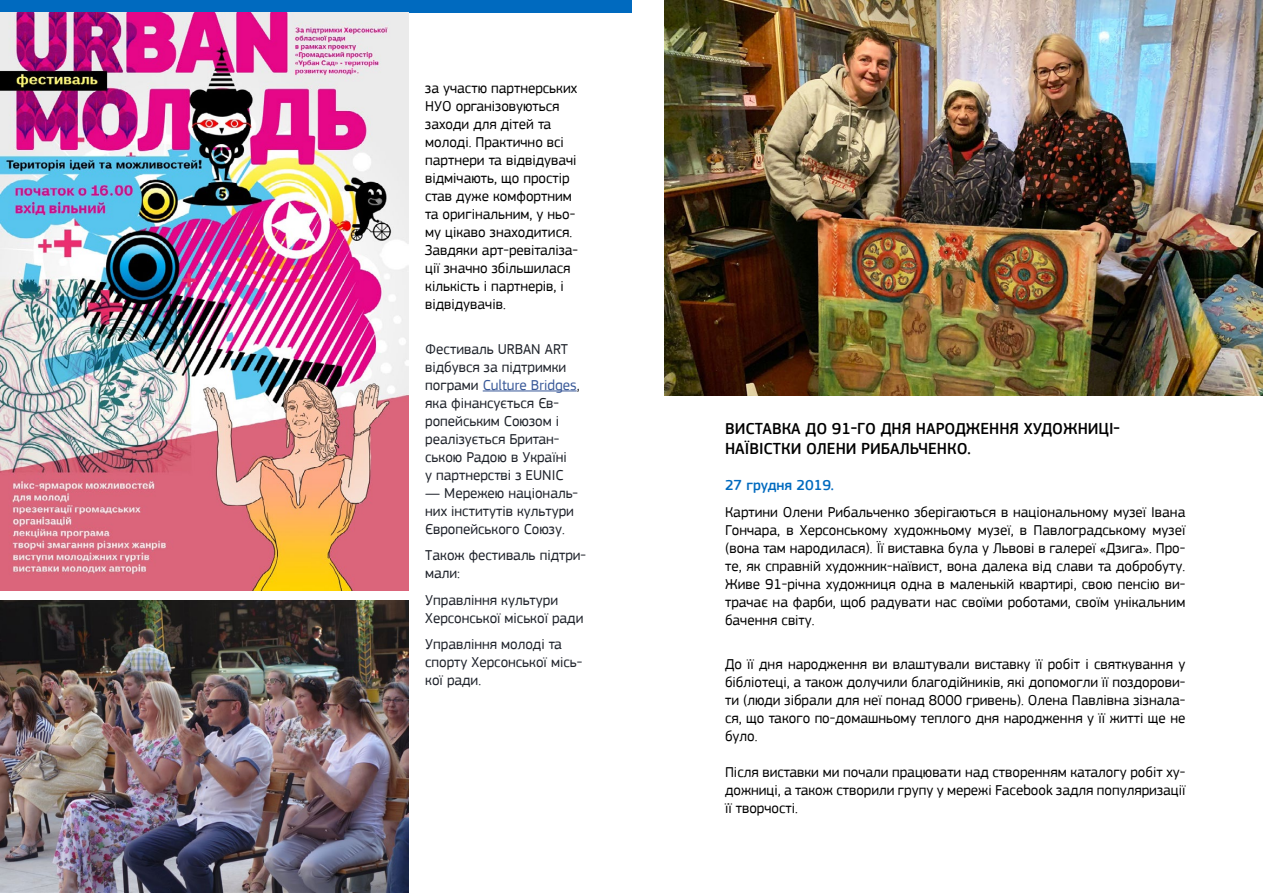
<style>
.page{position:relative;width:1263px;height:893px;background:#fff}
.page>*{position:absolute;margin:0;border:0;box-sizing:border-box;transform-origin:0 0}
.t1{font:500 16.5px/19.8px "PF Square Sans Pro";color:#000}
.t2{font:15px/18px "PF Square Sans Pro";color:#000;text-align:justify}
.t3{font:15px/18px "PF Square Sans Pro";color:#1d2129}
.t4{font:500 15px "PF Square Sans Pro";color:#006abf}
.s1{color:#385898}
</style>
<div class="page">
<div style="left:0;top:0;width:631px;height:13px;background:#006abf"></div>
<hr style="left:483px;top:391px;width:94px;height:1px;background:#385898">
<img style="left:0;top:13px;width:408px;height:577px">
<img style="left:0;top:601px;width:409px;height:292px">
<img style="left:664px;top:0;width:599px;height:395px">
<p class="t2" style="left:425px;top:79px;width:154px;text-align:left">за участю партнерських<br>НУО організовуються заходи для дітей та молоді. Практично всі партнери та відвідувачі відмічають, що простір став дуже комфортним та оригінальним, у ньо&shy;му цікаво знаходитися.<br>Завдяки арт-ревіталіза&shy;ції значно збільшилася кількість і партнерів, і відвідувачів.</p>
<p class="t3" style="left:425px;top:340px;width:156px">Фестиваль URBAN ART відбувся за підтримки пограми <span class="s1">Culture Bridges</span>, яка фінансується Єв&shy;ропейським Союзом і реалізується Британ&shy;ською Радою в Україні<br>у партнерстві з EUNIC</p>
<p class="t3" style="left:425px;top:484px;width:154px">— Мережею національ&shy;них інститутів культури<br>Європейського Союзу.</p>
<p class="t3" style="left:425px;top:546px;width:162px">Також фестиваль підтри&shy;мали:</p>
<p class="t3" style="left:425px;top:591px;width:160px">Управління культури<br>Херсонської міської ради</p>
<p class="t3" style="left:425px;top:635px;width:159px">Управління молоді та спорту Херсонської місь&shy;кої ради.</p>
<p class="t1" style="left:725px;top:419px;width:396px">Виставка до 91-го дня народження художниці&shy;наївістки Олени Рибальченко.</p>
<p class="t4" style="left:725px;top:476px;width:111px">27 грудня 2019.</p>
<p class="t2" style="left:725px;top:503px;width:462px">Картини Олени Рибальченко зберігаються в національному музеї Івана Гончара, в Херсонському художньому музеї, в Павлоградському музеї (вона там народилася). Її виставка була у Львові в галереї «Дзига». Про&shy;те, як справній художник-наївист, вона далека від слави та добробуту.<br>Живе 91-річна художниця одна в маленькій квартирі, свою пенсію ви&shy;трачає на фарби, щоб радувати нас своїми роботами, своїм унікальним бачення світу.</p>
<p class="t2" style="left:725px;top:655px;width:462px">До її дня народження ви влаштували виставку її робіт і святкування у бібліотеці, а також долучили благодійників, які допомогли її поздорови&shy;ти (люди зібрали для неї понад 8000 гривень). Олена Павлівна зізнала&shy;ся, що такого по-домашньому теплого дня народження у її житті ще не було.</p>
<p class="t2" style="left:725px;top:763px;width:462px">Після виставки ми почали працювати над створенням каталогу робіт ху&shy;дожниці, а також створили групу у мережі Facebook задля популяризації її творчості.</p>
</div>
